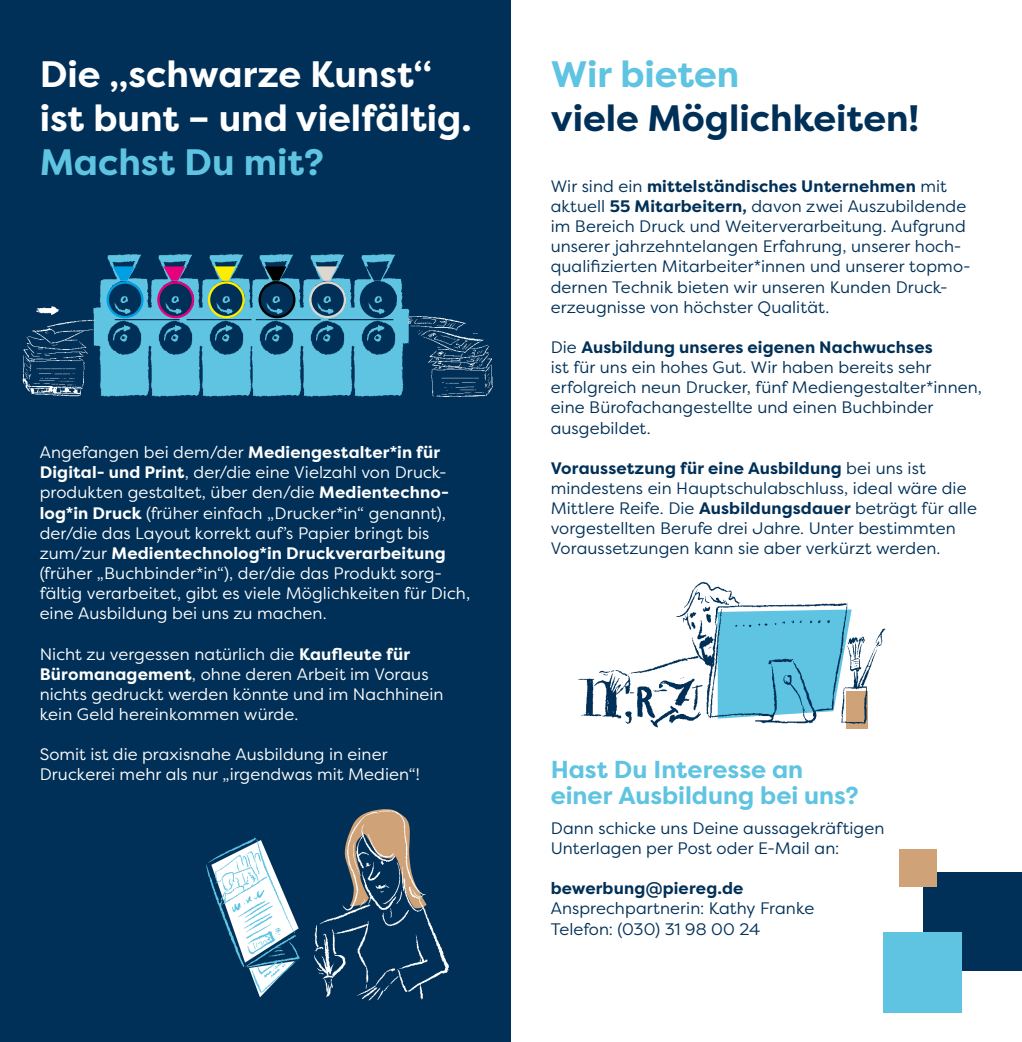
<style>
.page{position:relative;width:1022px;height:1042px;background:#fff}
.page>*{position:absolute;margin:0;border:0;box-sizing:border-box;transform-origin:0 0}
.t1{font:700 36.75px/44.1px "Filson Pro";color:#fff}
.t2{font:700 36.75px "Filson Pro";color:#5fc4e1}
.t3{font:700 36.75px "Filson Pro";color:#003057}
.t4{font:700 24.5px/26.2px "Filson Pro";color:#5fc4e1}
.t5{font:16.62px/20.1px "Filson Pro";letter-spacing:.005em;color:#003057}
.t6{font:16.62px/20.1px "Filson Pro";letter-spacing:.005em;color:#fff}
.t7{font:700 16.62px "Filson Pro";letter-spacing:.01em;color:#003057}
.s1{font-weight:700}
</style>
<div class="page">
<div style="left:0;top:0;width:511px;height:1042px;background:#003057"></div>
<img style="left:95px;top:254px;width:49px;height:143px">
<svg style="left:113px;top:266px;width:21px;height:15px"></svg>
<div style="left:107px;top:281px;width:37px;height:37px;border:2px solid #009fe3;border-radius:50%"></div>
<img style="left:257px;top:254px;width:39px;height:143px">
<svg style="left:265px;top:266px;width:21px;height:15px"></svg>
<div style="left:258px;top:281px;width:37px;height:37px;border:2px solid #000;border-radius:50%"></div>
<img style="left:144px;top:254px;width:51px;height:143px">
<svg style="left:163px;top:266px;width:22px;height:15px"></svg>
<div style="left:157px;top:281px;width:37px;height:37px;border:2px solid #e6007d;border-radius:50%"></div>
<img style="left:296px;top:254px;width:51px;height:143px">
<svg style="left:315px;top:266px;width:22px;height:15px"></svg>
<div style="left:309px;top:281px;width:37px;height:37px;border:2px solid #ddd7cf;border-radius:50%"></div>
<img style="left:195px;top:254px;width:62px;height:143px">
<svg style="left:214px;top:266px;width:22px;height:15px"></svg>
<div style="left:208px;top:281px;width:37px;height:37px;border:2px solid #ffed00;border-radius:50%"></div>
<img style="left:347px;top:254px;width:62px;height:143px">
<svg style="left:366px;top:266px;width:22px;height:15px"></svg>
<div style="left:360px;top:281px;width:37px;height:37px;border:2px solid #003057;border-radius:50%"></div>
<img style="left:408px;top:310px;width:85px;height:87px">
<img style="left:22px;top:306px;width:73px;height:91px">
<hr style="left:115px;top:319px;width:65px;height:1px;background:#003057">
<hr style="left:187px;top:319px;width:64px;height:1px;background:#003057">
<hr style="left:256px;top:319px;width:65px;height:1px;background:#003057">
<hr style="left:328px;top:319px;width:65px;height:1px;background:#003057">
<img style="left:578px;top:581px;width:308px;height:148px">
<img style="left:314px;top:809px;width:135px;height:192px">
<img style="left:206px;top:837px;width:94px;height:161px">
<div style="left:923px;top:872px;width:99px;height:98px;background:#003057"></div>
<div style="left:899px;top:849px;width:38px;height:38px;background:#cfa277"></div>
<div style="left:883px;top:932px;width:79px;height:81px;background:#5fc4e1"></div>
<h1 class="t1" style="left:40px;top:53px;width:433px">Die „schwarze Kunst“ ist bunt – und vielfältig.</h1>
<h1 class="t2" style="left:40px;top:139px;width:286px">Machst Du mit?</h1>
<p class="t6" style="left:40px;top:442px;width:432px">Angefangen bei dem/der <span class="s1">Mediengestalter*in für Digital- und Print</span>, der/die eine Vielzahl von Druck&shy;produkten gestaltet, über den/die <span class="s1">Medientechno&shy;log*in Druck</span> (früher einfach „Drucker*in“ genannt), der/die das Layout korrekt auf’s Papier bringt bis zum/zur <span class="s1">Medientechnolog*in Druckverarbeitung </span>(früher „Buchbinder*in“), der/die das Produkt sorg&shy;fältig verarbeitet, gibt es viele Möglichkeiten für Dich, eine Ausbildung bei uns zu machen.</p>
<p class="t6" style="left:40px;top:643px;width:405px">Nicht zu vergessen natürlich die <span class="s1">Kaufleute für Büromanagement</span>, ohne deren Arbeit im Voraus nichts gedruckt werden könnte und im Nachhinein kein Geld hereinkommen würde.</p>
<p class="t6" style="left:40px;top:744px;width:382px">Somit ist die praxisnahe Ausbildung in einer<br>Druckerei mehr als nur „irgendwas mit Medien“!</p>
<h1 class="t2" style="left:551px;top:51px;width:190px">Wir bieten</h1>
<h1 class="t3" style="left:551px;top:95px;width:370px">viele Möglichkeiten!</h1>
<p class="t5" style="left:551px;top:176px;width:421px">Wir sind ein <span class="s1">mittelständisches Unternehmen</span> mit aktuell <span class="s1">55 Mitarbeitern,</span> davon zwei Auszubildende im Bereich Druck und Weiterverarbeitung. Aufgrund unserer jahrzehntelangen Erfahrung, unserer hoch&shy;qualifizierten Mitarbeiter*innen und unserer topmo&shy;dernen Technik bieten wir unseren Kunden Druck&shy;erzeugnisse von höchster Qualität.</p>
<p class="t5" style="left:551px;top:337px;width:433px">Die <span class="s1">Ausbildung unseres eigenen Nachwuchses<br></span>ist für uns ein hohes Gut. Wir haben bereits sehr erfolgreich neun Drucker, fünf Mediengestalter*innen, eine Bürofachangestellte und einen Buchbinder ausgebildet.</p>
<p class="t5" style="left:551px;top:457px;width:428px"><span class="s1">Voraussetzung für eine Ausbildung</span> bei uns ist mindestens ein Hauptschulabschluss, ideal wäre die Mittlere Reife. Die <span class="s1">Ausbildungsdauer</span> beträgt für alle vorgestellten Berufe drei Jahre. Unter bestimmten Voraussetzungen kann sie aber verkürzt werden.</p>
<h2 class="t4" style="left:551px;top:756px;width:309px">Hast Du Interesse an einer Ausbildung bei uns?</h2>
<p class="t5" style="left:551px;top:817px;width:335px">Dann schicke uns Deine aussagekräftigen<br>Unterlagen per Post oder E-Mail an:</p>
<p class="t7" style="left:551px;top:878px;width:194px">bewerbung@piereg.de</p>
<p class="t5" style="left:551px;top:898px;width:265px">Ansprechpartnerin: Kathy Franke<br>Telefon: (030) 31 98 00 24</p>
</div>
